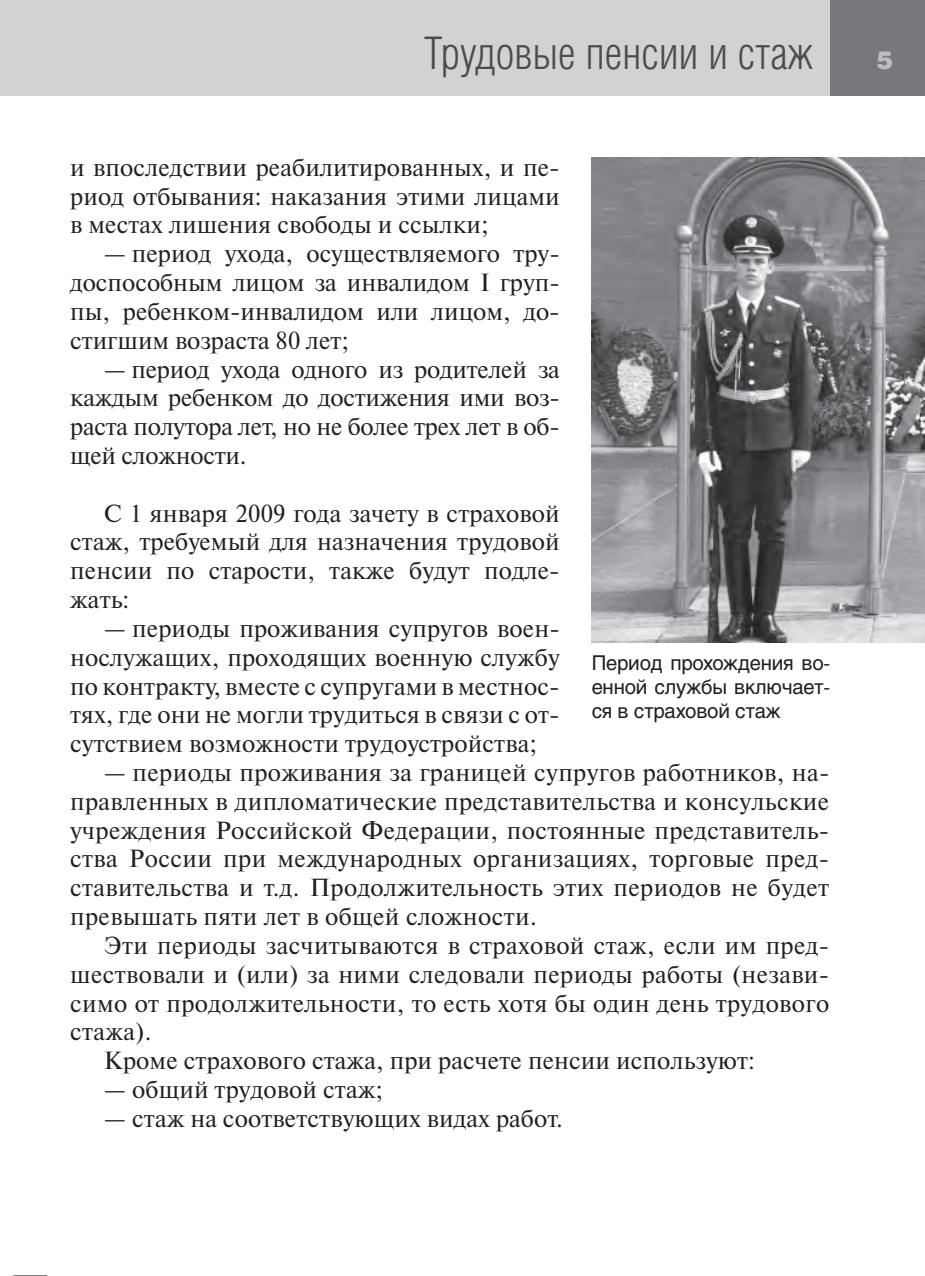
<style>
.page{position:relative;width:925px;height:1276px;background:#fff}
.page>*{position:absolute;margin:0;border:0;box-sizing:border-box;transform-origin:0 0}
.t1{font:300 45px "Helios Cond";letter-spacing:.005em;color:#4b4c4d}
.t2{font:24.75px/28.8px "Newton C";letter-spacing:.005em;color:#231f20;text-align:justify}
.t3{font:900 24.75px "Helios";color:#bcbdc0}
.t4{font:20.25px/24.3px "Helios";letter-spacing:-.01em;color:#231f20;text-align:justify}
</style>
<div class="page">
<hr style="left:14px;top:1275px;width:33px;height:1px;background:#000">
<div style="left:1px;top:0;width:924px;height:95px;background:#d1d2d4"></div>
<hr style="left:0;top:0;width:2px;height:95px;background:#d1d2d4">
<div style="left:830px;top:0;width:95px;height:95px;background:#76787b"></div>
<img style="left:592px;top:158px;width:333px;height:485px">
<h1 class="t1" style="left:424px;top:28px;width:391px">Трудовые пенсии и стаж</h1>
<p class="t2" style="left:70px;top:153px;width:491px">и впоследствии реабилитированных, и пе&shy;риод отбывания: наказания этими лицами в местах лишения свободы и ссылки;</p>
<p class="t2" style="left:70px;top:239px;width:491px;text-indent:34px">— период ухода, осуществляемого тру&shy;доспособным лицом за инвалидом I груп&shy;пы, ребенком-инвалидом или лицом, до&shy;стигшим возраста 80 лет;</p>
<p class="t2" style="left:70px;top:355px;width:491px;text-indent:34px">— период ухода одного из родителей за каждым ребенком до достижения ими воз&shy;раста полутора лет, но не более трех лет в об&shy;щей сложности.</p>
<p class="t2" style="left:70px;top:499px;width:491px;text-indent:34px">С 1 января 2009 года зачету в страховой стаж, требуемый для назначения трудовой пенсии по старости, также будут подле&shy;жать:</p>
<p class="t2" style="left:70px;top:614px;width:491px;text-indent:34px">— периоды проживания супругов воен&shy;нослужащих, проходящих военную службу по контракту, вместе с супругами в местнос&shy;тях, где они не могли трудиться в связи с от&shy;сутствием возможности трудоуст ройства;</p>
<p class="t2" style="left:70px;top:758px;width:761px;text-indent:34px">— периоды проживания за границей супругов работников, на&shy;правленных в дипломатические представительства и консульские учреждения Российской Федерации, постоянные представитель&shy;ства России при международных организациях, торговые пред&shy;ставительства и т.д. Продолжительность этих периодов не будет превышать пяти лет в общей сложности.</p>
<p class="t2" style="left:104px;top:931px;width:727px">Эти периоды засчитываются в страховой стаж, если им пред-</p>
<p class="t2" style="left:70px;top:960px;width:761px">шествовали и (или) за ними следовали периоды работы (незави-</p>
<p class="t2" style="left:70px;top:988px;width:760px">симо от продолжительности, то есть хотя бы один день трудового</p>
<p class="t2" style="left:70px;top:1017px;width:83px">стажа).</p>
<p class="t2" style="left:104px;top:1046px;width:653px">Кроме страхового стажа, при расчете пенсии используют:</p>
<p class="t2" style="left:104px;top:1075px;width:281px">— общий трудовой стаж;</p>
<p class="t2" style="left:104px;top:1104px;width:460px">— стаж на соответствующих видах работ.</p>
<p class="t4" style="left:592px;top:650px;width:240px">Период прохождения во&shy;енной службы включает&shy;ся в страховой стаж</p>
<p class="t3" style="left:876px;top:44px;width:18px">5</p>
</div>
